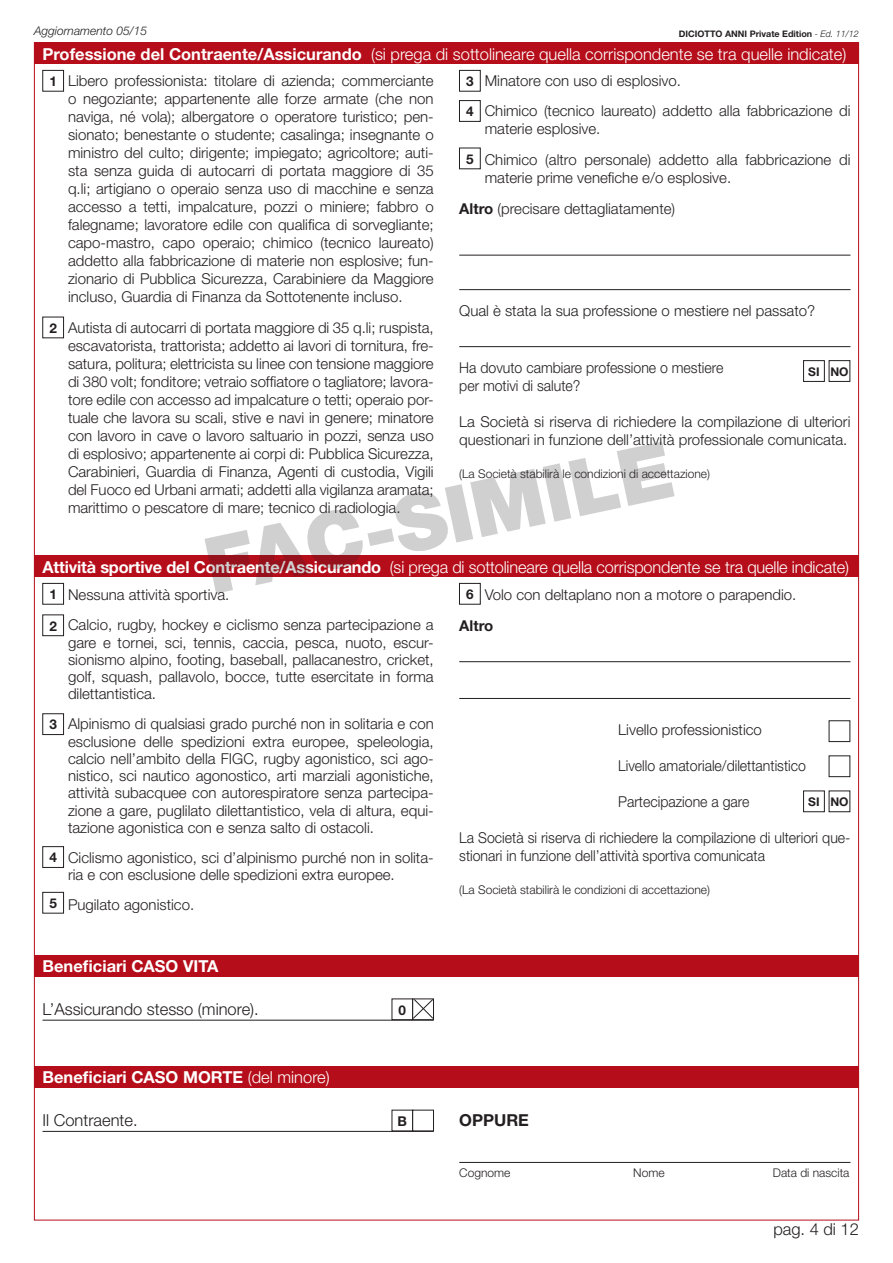
<style>
.page{position:relative;width:893px;height:1263px;background:#fff}
.page>*{position:absolute;margin:0;border:0;box-sizing:border-box;transform-origin:0 0}
.t1{font:300 16.5px "Helvetica Neue";letter-spacing:-.01em;color:#fff}
.t2{font:300 16.5px "Helvetica Neue";color:#231f20}
.t3{font:700 16.5px "Helvetica Neue";color:#fff}
.t4{font:700 16.5px "Helvetica Neue";color:#231f20}
.t5{font:300 15px/18px "Helvetica Neue";color:#231f20}
.t6{font:300 15px/18px "Helvetica Neue";color:#231f20;scale:.94 1}
.t7{font:700 15px "Helvetica Neue";color:#231f20}
.t8{font:700 13.5px "Helvetica Neue";color:#231f20}
.t9{font:300 12px "Helvetica Neue";color:#231f20}
.t10{font:italic 300 12px "Helvetica Neue";color:#231f20}
.t11{font:700 12px "Helvetica Neue";color:#231f20}
.t12{font:700 9px "Helvetica Neue";color:#231f20}
.s1{font-weight:300;font-style:italic}
.s2{font-weight:700}
.s3{font-weight:300}
</style>
<div class="page">
<div style="left:34px;top:955px;width:825px;height:21px;background:#b50e1a"></div>
<div style="left:392px;top:999px;width:21px;height:21px;border:1px solid #231f20"></div>
<div style="left:412px;top:999px;width:22px;height:21px;border:1px solid #231f20"></div>
<hr style="left:43px;top:1020px;width:391px;height:1px;background:#231f20">
<svg style="left:413px;top:999px;width:20px;height:20px"></svg>
<div style="left:34px;top:1066px;width:825px;height:21px;background:#b50e1a"></div>
<div style="left:412px;top:1110px;width:22px;height:21px;border:1px solid #231f20"></div>
<hr style="left:43px;top:1131px;width:391px;height:1px;background:#231f20">
<hr style="left:459px;top:1162px;width:391px;height:1px;background:#231f20">
<div style="left:34px;top:43px;width:825px;height:21px;background:#b50e1a"></div>
<hr style="left:459px;top:255px;width:391px;height:1px;background:#231f20">
<hr style="left:459px;top:289px;width:391px;height:1px;background:#231f20">
<hr style="left:459px;top:346px;width:391px;height:1px;background:#231f20">
<div style="left:43px;top:70px;width:21px;height:21px;border:1px solid #231f20"></div>
<div style="left:459px;top:70px;width:21px;height:21px;border:1px solid #231f20"></div>
<div style="left:459px;top:100px;width:21px;height:22px;border:1px solid #231f20"></div>
<div style="left:43px;top:317px;width:21px;height:21px;border:1px solid #231f20"></div>
<div style="left:803px;top:360px;width:22px;height:22px;border:1px solid #231f20"></div>
<div style="left:829px;top:360px;width:21px;height:22px;border:1px solid #231f20"></div>
<div style="left:34px;top:555px;width:825px;height:21px;background:#b50e1a"></div>
<hr style="left:459px;top:661px;width:391px;height:1px;background:#231f20">
<hr style="left:459px;top:698px;width:391px;height:1px;background:#231f20">
<div style="left:803px;top:791px;width:22px;height:21px;border:1px solid #231f20"></div>
<div style="left:829px;top:791px;width:21px;height:21px;border:1px solid #231f20"></div>
<div style="left:829px;top:720px;width:21px;height:22px;border:1px solid #231f20"></div>
<div style="left:829px;top:756px;width:21px;height:21px;border:1px solid #231f20"></div>
<div style="left:43px;top:583px;width:21px;height:21px;border:1px solid #231f20"></div>
<div style="left:43px;top:713px;width:21px;height:22px;border:1px solid #231f20"></div>
<div style="left:43px;top:846px;width:21px;height:22px;border:1px solid #231f20"></div>
<div style="left:43px;top:892px;width:21px;height:21px;border:1px solid #231f20"></div>
<div style="left:43px;top:615px;width:21px;height:21px;border:1px solid #231f20"></div>
<svg style="left:204px;top:442px;width:471px;height:152px"></svg>
<p class="t10" style="left:34px;top:24px;width:115px">Aggiornamento 05/15</p>
<p class="t12" style="left:679px;top:28px;width:181px">DICIOTTO ANNI Private Edition <span class="s1">- Ed. 11/12</span></p>
<p class="t1" style="left:43px;top:44px;width:805px"><span class="s2">Professione del Contraente/Assicurando</span> (si prega di sottolineare quella corrispondente se tra quelle indicate)</p>
<p class="t5" style="left:68px;top:71px;width:367px;text-align:justify">Libero professionista: titolare di azienda; commerciante o negoziante; appartenente alle forze armate (che non naviga, né vola); albergatore o operatore turistico; pen&shy;sionato; benestante o studente; casalinga; insegnante o ministro del culto; dirigente; impiegato; agricoltore; auti&shy;sta senza guida di autocarri di portata maggiore di 35 q.li; artigiano o operaio senza uso di macchine e senza accesso a tetti, impalcature, pozzi o miniere; fabbro o falegname; lavoratore edile con qualifica di sorvegliante; capo-mastro, capo operaio; chimico (tecnico laureato) addetto alla fabbricazione di materie non esplosive; fun&shy;zionario di Pubblica Sicurezza, Carabiniere da Maggiore incluso, Guardia di Finanza da Sottotenente incluso.</p>
<p class="t5" style="left:68px;top:318px;width:367px;text-align:justify">Autista di autocarri di portata maggiore di 35 q.li; ruspista, escavatorista, trattorista; addetto ai lavori di tornitura, fre&shy;satura, politura; elettricista su linee con tensione maggiore di 380 volt; fonditore; vetraio soffiatore o tagliatore; lavora&shy;tore edile con accesso ad impalcature o tetti; operaio por&shy;tuale che lavora su scali, stive e navi in genere; minatore con lavoro in cave o lavoro saltuario in pozzi, senza uso di esplosivo; appartenente ai corpi di: Pubblica Sicurezza, Carabinieri, Guardia di Finanza, Agenti di custodia, Vigili del Fuoco ed Urbani armati; addetti alla vigilanza aramata; marittimo o pescatore di mare; tecnico di radiologia.</p>
<p class="t5" style="left:485px;top:65px;width:367px;line-height:30.8px">Minatore con uso di esplosivo.<br>Chimico (tecnico laureato) addetto alla fabbricazione di</p>
<p class="t5" style="left:485px;top:113px;width:367px;line-height:30.8px">materie esplosive.<br>Chimico (altro personale) addetto alla fabbricazione di</p>
<p class="t5" style="left:459px;top:162px;width:273px;line-height:30.8px;text-indent:26px">materie prime venefiche e/o esplosive.<br><span class="s2">Altro</span> (precisare dettagliatamente)</p>
<p class="t8" style="left:49px;top:73px;width:9px">1</p>
<p class="t8" style="left:466px;top:73px;width:9px">3</p>
<p class="t8" style="left:466px;top:103px;width:9px">4</p>
<p class="t8" style="left:466px;top:151px;width:9px">5</p>
<p class="t5" style="left:459px;top:301px;width:357px">Qual è stata la sua professione o mestiere nel passato?</p>
<p class="t8" style="left:49px;top:320px;width:9px">2</p>
<p class="t6" style="left:459px;top:358px;width:282px">Ha dovuto cambiare professione o mestiere per motivi di salute?</p>
<p class="t5" style="left:459px;top:412px;width:393px">La Società si riserva di richiedere la compilazione di ulteriori questionari in funzione dell’attività professionale comunicata.</p>
<p class="t9" style="left:459px;top:466px;width:252px">(La Società stabilirà le condizioni di accettazione)</p>
<p class="t11" style="left:808px;top:364px;width:42px">SI NO</p>
<p class="t1" style="left:43px;top:557px;width:808px"><span class="s2">Attività sportive del Contraente/Assicurando</span> (si prega di sottolineare quella corrispondente se tra quelle indicate)</p>
<p class="t5" style="left:68px;top:580px;width:367px;line-height:30px">Nessuna attività sportiva.<br>Calcio, rugby, hockey e ciclismo senza partecipazione a</p>
<p class="t5" style="left:68px;top:633px;width:367px;line-height:17.2px;text-align:justify">gare e tornei, sci, tennis, caccia, pesca, nuoto, escur&shy;sionismo alpino, footing, baseball, pallacanestro, cricket, golf, squash, pallavolo, bocce, tutte esercitate in forma dilettantistica.</p>
<p class="t5" style="left:68px;top:715px;width:367px;line-height:17.2px;text-align:justify">Alpinismo di qualsiasi grado purché non in solitaria e con esclusione delle spedizioni extra europee, speleologia, calcio nell’ambito della FIGC, rugby agonistico, sci ago&shy;nistico, sci nautico agonostico, arti marziali agonistiche, attività subacquee con autorespiratore senza partecipa&shy;zione a gare, puglilato dilettantistico, vela di altura, equi&shy;tazione agonistica con e senza salto di ostacoli.</p>
<p class="t5" style="left:68px;top:848px;width:367px;line-height:17.2px">Ciclismo agonistico, sci d’alpinismo purché non in solita&shy;ria e con esclusione delle spedizioni extra europee.</p>
<p class="t5" style="left:68px;top:895px;width:128px">Pugilato agonistico.</p>
<p class="t8" style="left:49px;top:586px;width:9px">1</p>
<p class="t8" style="left:466px;top:586px;width:9px">6</p>
<p class="t5" style="left:485px;top:586px;width:313px">Volo con deltaplano non a motore o parapendio.</p>
<p class="t7" style="left:459px;top:616px;width:36px">Altro</p>
<p class="t8" style="left:49px;top:617px;width:9px">2</p>
<p class="t8" style="left:49px;top:716px;width:9px">3</p>
<p class="t5" style="left:618px;top:720px;width:145px">Livello professionistico</p>
<p class="t6" style="left:618px;top:756px;width:201px">Livello amatoriale/dilettantistico</p>
<p class="t6" style="left:618px;top:792px;width:141px">Partecipazione a gare</p>
<p class="t6" style="left:459px;top:828px;width:418px">La Società si riserva di richiedere la compilazione di ulteriori que&shy;stionari in funzione dell’attività sportiva comunicata</p>
<p class="t9" style="left:459px;top:882px;width:252px">(La Società stabilirà le condizioni di accettazione)</p>
<p class="t11" style="left:808px;top:794px;width:42px">SI NO</p>
<p class="t8" style="left:49px;top:849px;width:9px">4</p>
<p class="t8" style="left:49px;top:895px;width:9px">5</p>
<p class="t3" style="left:43px;top:956px;width:177px">Beneficiari CASO VITA</p>
<p class="t2" style="left:43px;top:999px;width:218px">L’Assicurando stesso (minore).</p>
<p class="t8" style="left:399px;top:1001px;width:9px">0</p>
<p class="t3" style="left:43px;top:1067px;width:289px">Beneficiari CASO MORTE <span class="s3">(del minore)</span></p>
<p class="t2" style="left:43px;top:1110px;width:97px">Il Contraente.</p>
<p class="t4" style="left:459px;top:1110px;width:71px">OPPURE</p>
<p class="t8" style="left:398px;top:1113px;width:11px">B</p>
<p class="t9" style="left:459px;top:1165px;width:53px">Cognome</p>
<p class="t9" style="left:633px;top:1165px;width:33px">Nome</p>
<p class="t9" style="left:773px;top:1165px;width:78px">Data di nascita</p>
<p class="t2" style="left:773px;top:1219px;width:87px">pag. 4 di 12</p>
</div>
